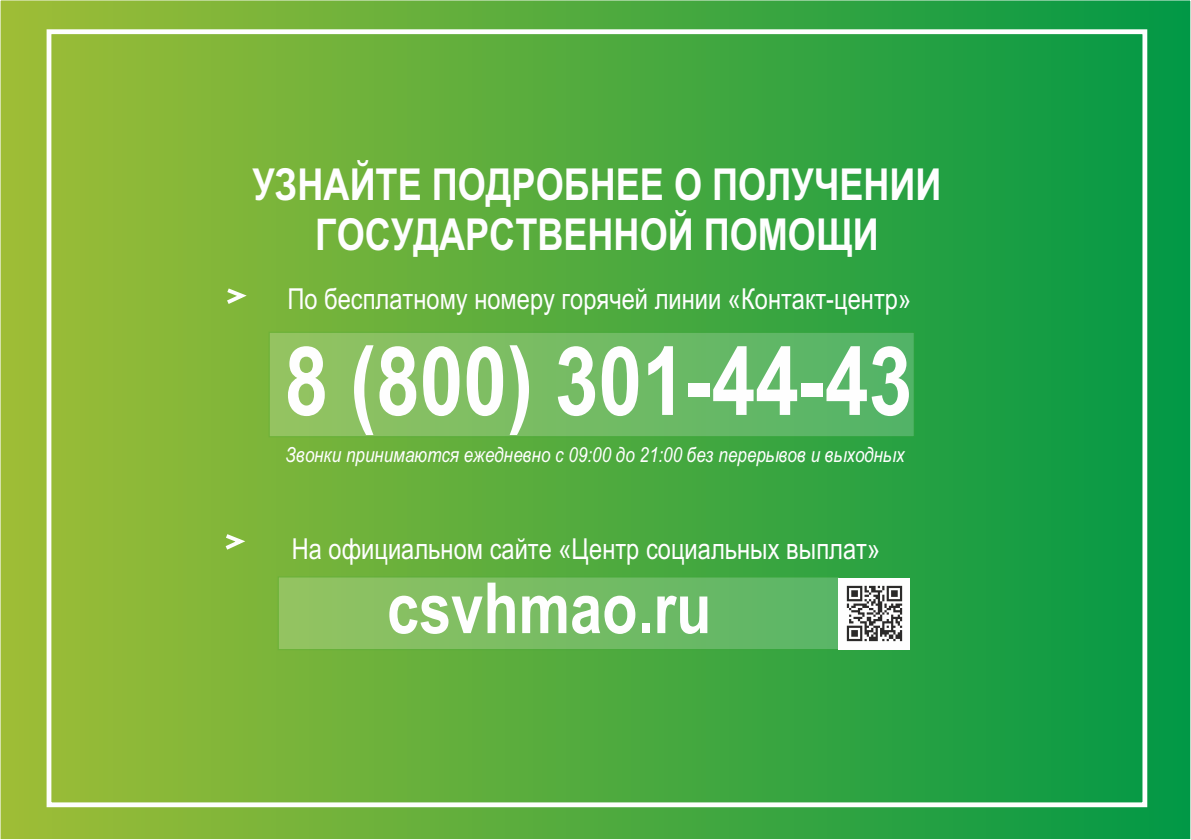
<style>
.page{position:relative;width:1191px;height:840px;background:#fff}
.page>*{position:absolute;margin:0;border:0;box-sizing:border-box;transform-origin:0 0}
.t1{font:700 95.6px "Arial Narrow";color:#fefefe}
.t2{font:700 70.4px "Arial Narrow";color:#fefefe}
.t3{font:700 44px/50.2px "Arial Narrow";color:#fefefe;text-align:center}
.t4{font:28.8px "Arial Narrow";color:#fefefe}
.t5{font:italic 20.8px "Arial Narrow";color:#fefefe}
</style>
<div class="page">
<div style="left:0;top:0;width:1190px;height:839px;background:linear-gradient(to right,#a0bd37,#029946)"></div>
<div style="left:47px;top:29px;width:1100px;height:777px;border:5px solid #fefefe"></div>
<svg style="left:268px;top:331px;width:647px;height:106px"></svg>
<svg style="left:277px;top:575px;width:563px;height:75px"></svg>
<svg style="left:223px;top:285px;width:28px;height:22px"></svg>
<svg style="left:221px;top:530px;width:29px;height:22px"></svg>
<img style="left:838px;top:577px;width:72px;height:72px">
<h3 class="t3" style="left:252px;top:163px;width:690px">УЗНАЙТЕ ПОДРОБНЕЕ О ПОЛУЧЕНИИ<br>ГОСУДАРСТВЕННОЙ ПОМОЩИ</h3>
<p class="t4" style="left:287px;top:288px;width:625px">По бесплатному номеру горячей линии «Контакт-центр»</p>
<h1 class="t1" style="left:285px;top:345px;width:629px">8 (800) 301-44-43</h1>
<p class="t5" style="left:286px;top:446px;width:620px">Звонки принимаются ежедневно с 09:00 до 21:00 без перерывов и выходных</p>
<p class="t4" style="left:292px;top:537px;width:590px">На официальном сайте «Центр социальных выплат»</p>
<h2 class="t2" style="left:387px;top:581px;width:326px">csvhmao.ru</h2>
</div>
